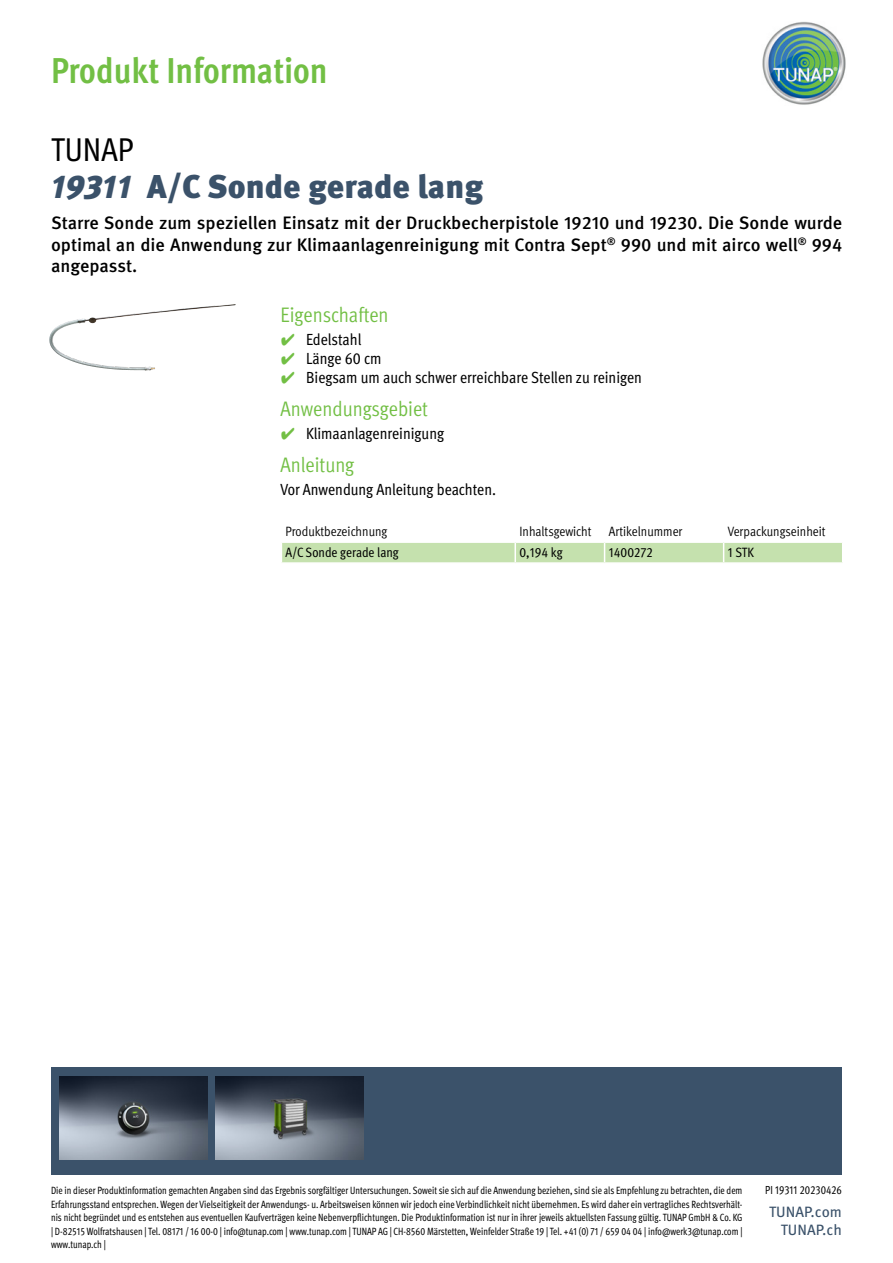
<style>
.page{position:relative;width:893px;height:1263px;background:#fff}
.page>*{position:absolute;margin:0;border:0;box-sizing:border-box;transform-origin:0 0}
.t1{font:700 condensed 36px "Meta Pro";color:#72bf44}
.t2{font:900 33px "Meta Pro";color:#3b526a}
.t3{font:condensed 33px "Meta Pro";color:#000}
.t4{font:condensed 21px "Meta Pro";color:#72bf44}
.t5{font:500 18px/21.6px "Meta Pro";color:#000;text-align:justify}
.t6{font:condensed 16.2px "Meta Pro";letter-spacing:-.005em;color:#000}
.t7{font:15px/18px "Meta Pro";color:#3b526a;text-align:right}
.t8{font:condensed 13.5px "Meta Pro";color:#000}
.t9{font:condensed 13.5px "Meta Pro";color:#000}
.t10{font:condensed 11.7px "Meta Pro";color:#000;scale:.92 1}
.t11{font:condensed 10.5px/13.5px "Meta Pro";color:#000;text-align:justify;scale:.92 1}
.s1{font-style:italic}
.s2{font-family:"Wuerth Global";font-stretch:normal;color:#72bf44}
</style>
<div class="page">
<img style="left:762px;top:21px;width:84px;height:84px">
<div style="left:51px;top:1068px;width:790px;height:107px;background:#3b526a"></div>
<img style="left:59px;top:1076px;width:148px;height:83px">
<img style="left:216px;top:1076px;width:148px;height:83px">
<img style="left:134px;top:304px;width:100px;height:10px">
<svg style="left:281px;top:542px;width:561px;height:21px;background:#c9e3b4"></svg>
<hr style="left:724px;top:562px;width:119px;height:2px;background:#fff">
<h1 class="t1" style="left:51px;top:43px;width:278px">Produkt Information</h1>
<h2 class="t3" style="left:51px;top:125px;width:84px">TUNAP</h2>
<h2 class="t2" style="left:51px;top:161px;width:434px"><span class="s1">19311</span> A/C Sonde gerade lang</h2>
<h3 class="t5" style="left:51px;top:211px;width:793px">Starre Sonde zum speziellen Einsatz mit der Druckbecherpistole 19210 und 19230. Die Sonde wurde optimal an die Anwendung zur Klimaanlagenreinigung mit Contra Sept<sup>®</sup> 990 und mit airco well<sup>®</sup> 994 angepasst.</h3>
<h3 class="t4" style="left:281px;top:299px;width:109px">Eigenschaften</h3>
<h3 class="t6" style="left:281px;top:327px;width:82px"><span class="s2">✔</span> Edelstahl</h3>
<h3 class="t6" style="left:281px;top:346px;width:102px"><span class="s2">✔</span> Länge 60 cm</h3>
<h3 class="t6" style="left:281px;top:366px;width:363px"><span class="s2">✔</span> Biegsam um auch schwer erreichbare Stellen zu reinigen</h3>
<h3 class="t4" style="left:281px;top:393px;width:149px">Anwendungsgebiet</h3>
<h3 class="t6" style="left:281px;top:421px;width:165px"><span class="s2">✔</span> Klimaanlagenreinigung</h3>
<h3 class="t4" style="left:281px;top:449px;width:75px">Anleitung</h3>
<h3 class="t6" style="left:281px;top:477px;width:217px">Vor Anwendung Anleitung beachten.</h3>
<p class="t8" style="left:286px;top:521px;width:103px">Produktbezeichnung</p>
<p class="t8" style="left:519px;top:521px;width:74px">Inhaltsgewicht</p>
<p class="t8" style="left:609px;top:521px;width:75px">Artikelnummer</p>
<p class="t8" style="left:728px;top:521px;width:99px">Verpackungseinheit</p>
<p class="t9" style="left:286px;top:542px;width:115px">A/C Sonde gerade lang</p>
<p class="t9" style="left:519px;top:542px;width:45px">0,194 kg</p>
<p class="t9" style="left:609px;top:542px;width:46px">1400272</p>
<p class="t9" style="left:728px;top:542px;width:27px">1 STK</p>
<p class="t11" style="left:51px;top:1183px;width:753px">Die in dieser Produktinformation gemachten Angaben sind das Ergebnis sorgfältiger Untersuchungen. Soweit sie sich auf die Anwendung beziehen, sind sie als Empfehlung zu betrachten, die dem Erfahrungsstand entsprechen. Wegen der Vielseitigkeit der Anwendungs- u. Arbeitsweisen können wir jedoch eine Verbindlichkeit nicht übernehmen. Es wird daher ein vertragliches Rechtsverhält&shy;nis nicht begründet und es entstehen aus eventuellen Kaufverträgen keine Nebenverpflichtungen. Die Produktinformation ist nur in ihrer jeweils aktuellsten Fassung gültig. TUNAP GmbH &amp; Co. KG | D-82515 Wolfratshausen | Tel. 08171 / 16 00-0 | info@tunap.com | www.tunap.com | TUNAP AG | CH-8560 Märstetten, Weinfelder Straße 19 | Tel. +41 (0) 71 / 659 04 04 | info@werk3@tunap.com | www.tunap.ch |</p>
<p class="t10" style="left:765px;top:1181px;width:85px">PI 19311 20230426</p>
<h3 class="t7" style="left:769px;top:1202px;width:74px">TUNAP.com<br>TUNAP.ch</h3>
</div>
